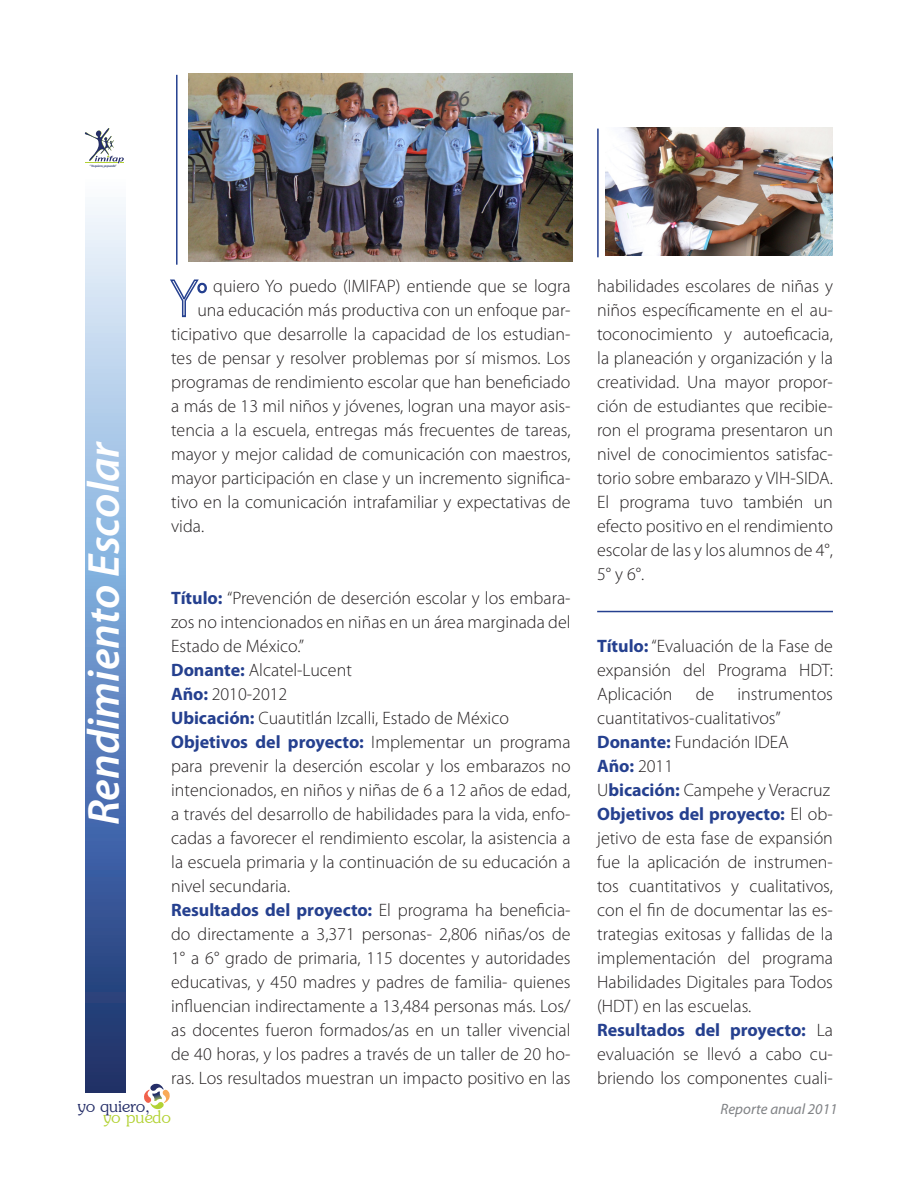
<style>
.page{position:relative;width:918px;height:1188px;background:#fff}
.page>*{position:absolute;margin:0;border:0;box-sizing:border-box;transform-origin:0 0}
.Títulos{font:italic 600 45px "Myriad Pro";color:#fff}
.t1{font:italic 22.5px "Myriad Pro";color:#57585a}
.t2{font:18.45px "Memorium";color:#252e68}
.t3{font:18.45px "Memorium";color:#b3d234}
.CUERPO{font:300 18px/24px "Myriad Pro";color:#231f20;text-align:justify}
.CUERPO-2{font:700 18px "Myriad Pro";color:#25408f}
.t4{font:italic 15px "Myriad Pro";color:#808285}
.t5{font:italic 600 3.3px "Myriad Pro";letter-spacing:-.035em;color:#28366b}
.s1{font-weight:700;color:#25408f}
.s2{font-weight:300;color:#231f20}
</style>
<div class="page">
<svg style="left:85px;top:204px;width:41px;height:889px;background:#7795c2"></svg>
<img style="left:189px;top:73px;width:384px;height:188px">
<img style="left:606px;top:128px;width:227px;height:127px">
<hr style="left:176px;top:75px;width:2px;height:190px;background:#25408f">
<hr style="left:597px;top:129px;width:2px;height:128px;background:#25408f">
<svg style="left:144px;top:1083px;width:26px;height:27px"></svg>
<svg style="left:84px;top:128px;width:40px;height:36px"></svg>
<svg style="left:170px;top:279px;width:37px;height:39px"></svg>
<hr style="left:597px;top:611px;width:236px;height:1px;background:#25408f">
<p class="t5" style="left:89px;top:163px;width:29px">“ Yo quiero, yo puedo”</p>
<p class="t1" style="left:448px;top:85px;width:23px">26</p>
<p class="Títulos" style="left:75px;top:825px;width:386px;rotate:-90deg">Rendimiento Escolar</p>
<p class="CUERPO" style="left:213px;top:274px;width:359px">quiero Yo puedo (IMIFAP) entiende que se logra</p>
<p class="CUERPO" style="left:197px;top:298px;width:375px">una educación más productiva con un enfoque par-</p>
<p class="CUERPO" style="left:171px;top:322px;width:401px">ticipativo que desarrolle la capacidad de los estudian-</p>
<p class="CUERPO" style="left:171px;top:346px;width:401px">tes de pensar y resolver problemas por sí mismos. Los</p>
<p class="CUERPO" style="left:171px;top:370px;width:401px">programas de rendimiento escolar que han beneficiado</p>
<p class="CUERPO" style="left:171px;top:394px;width:401px">a más de 13 mil niños y jóvenes, logran una mayor asis-</p>
<p class="CUERPO" style="left:171px;top:418px;width:401px">tencia a la escuela, entregas más frecuentes de tareas,</p>
<p class="CUERPO" style="left:171px;top:442px;width:401px">mayor y mejor calidad de comunicación con maestros,</p>
<p class="CUERPO" style="left:171px;top:466px;width:401px">mayor participación en clase y un incremento significa-</p>
<p class="CUERPO" style="left:171px;top:490px;width:401px">tivo en la comunicación intrafamiliar y expectativas de</p>
<p class="CUERPO" style="left:171px;top:514px;width:34px">vida.</p>
<p class="CUERPO" style="left:171px;top:586px;width:401px"><span class="s1">Título:</span> “Prevención de deserción escolar y los embara&shy;zos no intencionados en niñas en un área marginada del Estado de México.”</p>
<p class="CUERPO" style="left:171px;top:658px;width:182px"><span class="s1">Donante:</span> Alcatel-Lucent</p>
<p class="CUERPO" style="left:171px;top:682px;width:118px"><span class="s1">Año:</span> 2010-2012</p>
<p class="CUERPO" style="left:171px;top:706px;width:339px"><span class="s1">Ubicación:</span> Cuautitlán Izcalli, Estado de México</p>
<p class="CUERPO" style="left:171px;top:730px;width:401px"><span class="s1">Objetivos del proyecto:</span> Implementar un programa para prevenir la deserción escolar y los embarazos no intencionados, en niños y niñas de 6 a 12 años de edad, a través del desarrollo de habilidades para la vida, enfo&shy;cadas a favorecer el rendimiento escolar, la asistencia a la escuela primaria y la continuación de su educación a nivel secundaria.</p>
<p class="CUERPO" style="left:171px;top:898px;width:401px"><span class="s1">Resultados del proyecto:</span> El programa ha beneficia&shy;do directamente a 3,371 personas- 2,806 niñas/os de 1° a 6° grado de primaria, 115 docentes y autoridades educativas, y 450 madres y padres de familia- quienes influencian indirectamente a 13,484 personas más. Los/ as docentes fueron formados/as en un taller vivencial de 40 horas, y los padres a través de un taller de 20 ho&shy;ras. Los resultados muestran un impacto positivo en las</p>
<p class="t2" style="left:78px;top:1096px;width:74px">yo quiero,</p>
<p class="t3" style="left:103px;top:1107px;width:69px">yo puedo</p>
<p class="CUERPO" style="left:597px;top:274px;width:237px">habilidades escolares de niñas y niños específicamente en el au&shy;toconocimiento y autoeficacia, la planeación y organización y la creatividad. Una mayor propor&shy;ción de estudiantes que recibie&shy;ron el programa presentaron un nivel de conocimientos satisfac&shy;torio sobre embarazo y VIH-SIDA.<br>El programa tuvo también un efecto positivo en el rendimiento escolar de las y los alumnos de 4°, 5° y 6°.</p>
<p class="CUERPO" style="left:597px;top:634px;width:237px"><span class="s1">Título:</span> “Evaluación de la Fase de expansión del Programa HDT:<br>Aplicación</p>
<p class="CUERPO" style="left:696px;top:682px;width:20px">de</p>
<p class="CUERPO" style="left:597px;top:682px;width:237px;text-indent:140px">instrumentos cuantitativos-cualitativos”</p>
<p class="CUERPO" style="left:597px;top:730px;width:193px"><span class="s1">Donante:</span> Fundación IDEA</p>
<p class="CUERPO-2" style="left:597px;top:755px;width:77px">Año: <span class="s2">2011</span></p>
<p class="CUERPO" style="left:597px;top:778px;width:234px">U<span class="s1">bicación:</span> Campehe y Veracruz</p>
<p class="CUERPO" style="left:597px;top:802px;width:237px"><span class="s1">Objetivos del proyecto:</span> El ob&shy;jetivo de esta fase de expansión fue la aplicación de instrumen&shy;tos cuantitativos y cualitativos, con el fin de documentar las es&shy;trategias exitosas y fallidas de la implementación del programa Habilidades Digitales para Todos (HDT) en las escuelas.</p>
<p class="CUERPO" style="left:597px;top:1018px;width:237px"><span class="s1">Resultados del proyecto:</span> La evaluación se llevó a cabo cu&shy;briendo los componentes cuali-</p>
<p class="t4" style="left:721px;top:1100px;width:118px">Reporte anual 2011</p>
</div>
